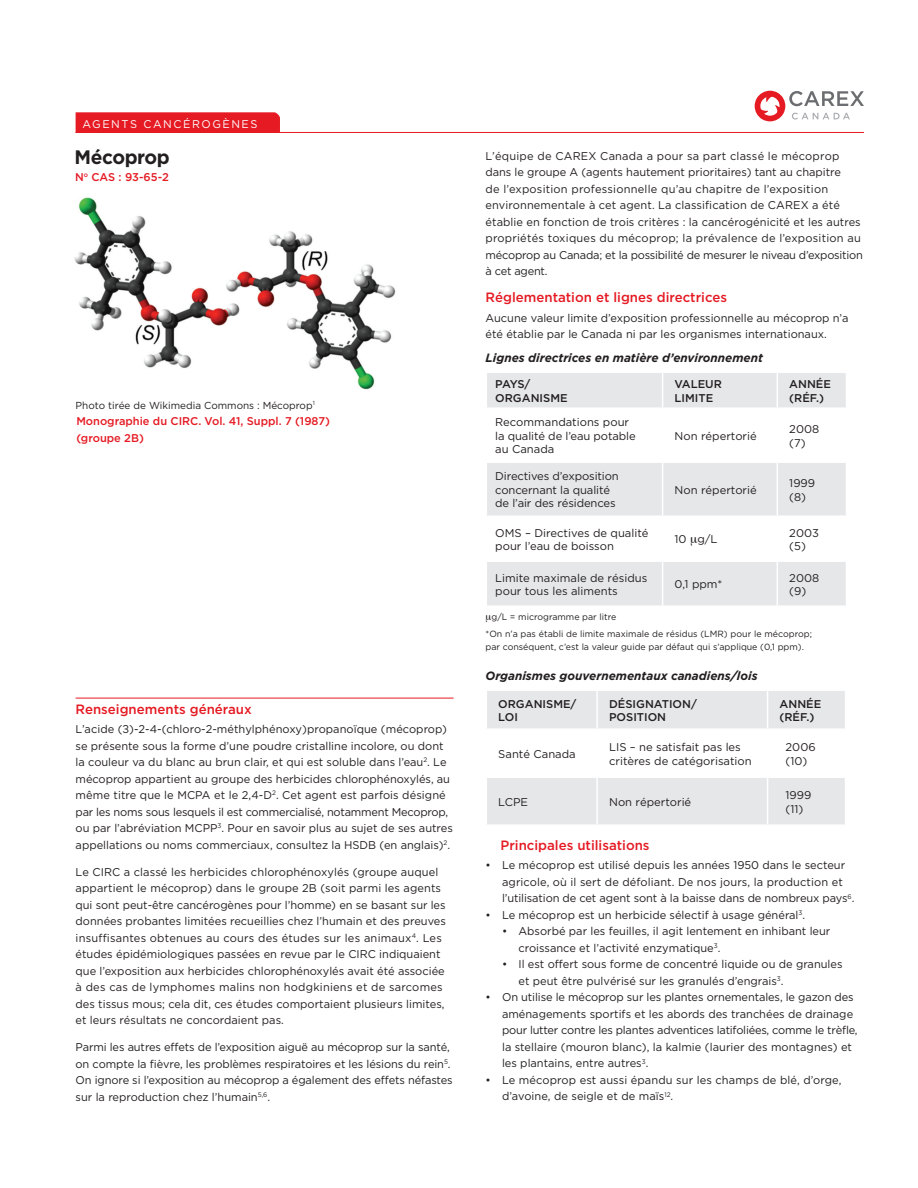
<style>
.page{position:relative;width:918px;height:1188px;background:#fff}
.page>*{position:absolute;margin:0;border:0;box-sizing:border-box;transform-origin:0 0}
.Profile_Name{font:700 19.5px "Gotham";letter-spacing:-.02em;color:#231f20}
.Subhead-red{font:500 13.5px "Gotham";color:#e51a23}
.Subhead-red-indented{font:500 13.5px "Gotham";color:#e51a23}
.Subhead-bold_italic{font:italic 700 12px "Gotham";color:#231f20}
.Body{font:11.25px/16.5px "Gotham";color:#231f20}
.Body-bullets{font:11.25px/16.5px "Gotham";color:#231f20}
.chart_body{font:11.25px/13.5px "Gotham";color:#231f20}
.body-bullets-2{font:11.25px/16.5px "Gotham";color:#231f20}
.chart_heads{font:500 11.25px/13.5px "Gotham";color:#231f20}
.IARC_Monograph{font:500 11.25px "Gotham";color:#e51a23}
.CAS_No{font:500 11.25px "Gotham";letter-spacing:-.005em;color:#e51a23}
.Carcinogen_in_red_ta{font:11.1px "Gotham";letter-spacing:.14em;color:#fff}
.Photo_Credit{font:10.2px "Gotham";color:#231f20}
.chart_footnotes_6_9{font:9px/13.5px "Gotham";color:#231f20}
</style>
<div class="page">
<svg style="left:755px;top:91px;width:109px;height:30px"></svg>
<hr style="left:76px;top:132px;width:788px;height:1px;background:#e51a23">
<div style="left:76px;top:112px;width:204px;height:20px;background:#e51a23"></div>
<hr style="left:76px;top:698px;width:378px;height:1px;background:#e51a23">
<svg style="left:487px;top:373px;width:359px;height:232px;fill:#e6e7e9"></svg>
<hr style="left:662px;top:373px;width:1px;height:34px;background:#fff">
<hr style="left:777px;top:373px;width:1px;height:34px;background:#fff">
<hr style="left:486px;top:407px;width:177px;height:2px;background:#fff">
<hr style="left:663px;top:407px;width:114px;height:2px;background:#fff">
<hr style="left:777px;top:407px;width:70px;height:2px;background:#fff">
<hr style="left:662px;top:409px;width:1px;height:52px;background:#fff">
<hr style="left:777px;top:409px;width:1px;height:52px;background:#fff">
<hr style="left:486px;top:461px;width:177px;height:2px;background:#fff">
<hr style="left:663px;top:461px;width:114px;height:2px;background:#fff">
<hr style="left:662px;top:463px;width:1px;height:52px;background:#fff">
<hr style="left:777px;top:461px;width:70px;height:2px;background:#fff">
<hr style="left:777px;top:463px;width:1px;height:52px;background:#fff">
<hr style="left:486px;top:515px;width:177px;height:2px;background:#fff">
<hr style="left:663px;top:515px;width:114px;height:2px;background:#fff">
<hr style="left:662px;top:517px;width:1px;height:43px;background:#fff">
<hr style="left:777px;top:515px;width:70px;height:2px;background:#fff">
<hr style="left:777px;top:517px;width:1px;height:43px;background:#fff">
<hr style="left:486px;top:560px;width:177px;height:2px;background:#fff">
<hr style="left:663px;top:560px;width:114px;height:2px;background:#fff">
<hr style="left:662px;top:562px;width:1px;height:43px;background:#fff">
<hr style="left:777px;top:560px;width:70px;height:2px;background:#fff">
<hr style="left:777px;top:562px;width:1px;height:43px;background:#fff">
<svg style="left:487px;top:691px;width:358px;height:133px;fill:#e6e7e9"></svg>
<hr style="left:596px;top:691px;width:2px;height:37px;background:#fff">
<hr style="left:767px;top:691px;width:1px;height:37px;background:#fff">
<hr style="left:486px;top:728px;width:111px;height:2px;background:#fff">
<hr style="left:597px;top:728px;width:171px;height:2px;background:#fff">
<hr style="left:768px;top:728px;width:78px;height:2px;background:#fff">
<hr style="left:596px;top:730px;width:2px;height:46px;background:#fff">
<hr style="left:767px;top:730px;width:1px;height:46px;background:#fff">
<hr style="left:596px;top:778px;width:2px;height:46px;background:#fff">
<hr style="left:767px;top:778px;width:1px;height:46px;background:#fff">
<hr style="left:486px;top:776px;width:111px;height:2px;background:#fff">
<hr style="left:597px;top:776px;width:171px;height:2px;background:#fff">
<hr style="left:768px;top:776px;width:78px;height:2px;background:#fff">
<img style="left:74px;top:197px;width:322px;height:193px">
<svg style="left:691px;top:538px;width:6px;height:8px"></svg>
<p class="Carcinogen_in_red_ta" style="left:82px;top:118px;width:177px">AGENTS CANCÉROGÈNES</p>
<p class="Profile_Name" style="left:74px;top:146px;width:97px">Mécoprop</p>
<p class="CAS_No" style="left:75px;top:170px;width:95px">N<sup>o</sup> CAS : 93-65-2</p>
<p class="Photo_Credit" style="left:76px;top:400px;width:241px">Photo tirée de Wikimedia Commons : Mécoprop<sup>1</sup></p>
<p class="IARC_Monograph" style="left:76px;top:415px;width:255px">Monographie du CIRC. Vol. 41, Suppl. 7 (1987)</p>
<p class="IARC_Monograph" style="left:76px;top:431px;width:69px">(groupe 2B)</p>
<p class="Subhead-red" style="left:76px;top:701px;width:178px">Renseignements généraux</p>
<p class="Body" style="left:76px;top:721px;width:379px">L’acide (±)-2-4-(chloro-2-méthylphénoxy)propanoïque (mécoprop) se présente sous la forme d’une poudre cristalline incolore, ou dont la couleur va du blanc au brun clair, et qui est soluble dans l’eau<sup>2</sup>. Le mécoprop appartient au groupe des herbicides chlorophénoxylés, au même titre que le MCPA et le 2,4-D<sup>2</sup>. Cet agent est parfois désigné par les noms sous lesquels il est commercialisé, notamment Mecoprop, ou par l’abréviation MCPP<sup>3</sup>. Pour en savoir plus au sujet de ses autres appellations ou noms commerciaux, consultez la HSDB (en anglais)<sup>2</sup>.</p>
<p class="Body" style="left:76px;top:863px;width:372px">Le CIRC a classé les herbicides chlorophénoxylés (groupe auquel appartient le mécoprop) dans le groupe 2B (soit parmi les agents qui sont peut-être cancérogènes pour l’homme) en se basant sur les données probantes limitées recueillies chez l’humain et des preuves insuffisantes obtenues au cours des études sur les animaux<sup>4</sup>. Les études épidémiologiques passées en revue par le CIRC indiquaient que l’exposition aux herbicides chlorophénoxylés avait été associée à des cas de lymphomes malins non hodgkiniens et de sarcomes des tissus mous; cela dit, ces études comportaient plusieurs limites, et leurs résultats ne concordaient pas.</p>
<p class="Body" style="left:76px;top:1039px;width:379px">Parmi les autres effets de l’exposition aiguë au mécoprop sur la santé, on compte la fièvre, les problèmes respiratoires et les lésions du rein<sup>5</sup>.<br>On ignore si l’exposition au mécoprop a également des effets néfastes sur la reproduction chez l’humain<sup>5,6</sup>.</p>
<p class="Body" style="left:486px;top:148px;width:379px">L’équipe de CAREX Canada a pour sa part classé le mécoprop dans le groupe A (agents hautement prioritaires) tant au chapitre<br>de l’exposition professionnelle qu’au chapitre de l’exposition environnementale à cet agent. La classification de CAREX a été établie en fonction de trois critères : la cancérogénicité et les autres propriétés toxiques du mécoprop; la prévalence de l’exposition au mécoprop au Canada; et la possibilité de mesurer le niveau d’exposition à cet agent.</p>
<p class="Subhead-red" style="left:486px;top:290px;width:243px">Réglementation et lignes directrices</p>
<p class="Body" style="left:486px;top:310px;width:364px">Aucune valeur limite d’exposition professionnelle au mécoprop n’a été établie par le Canada ni par les organismes internationaux.</p>
<p class="Subhead-bold_italic" style="left:486px;top:351px;width:279px">Lignes directrices en matière d’environnement</p>
<p class="chart_heads" style="left:495px;top:377px;width:74px">PAYS/<br>ORGANISME</p>
<p class="chart_heads" style="left:675px;top:377px;width:49px">VALEUR<br>LIMITE</p>
<p class="chart_heads" style="left:789px;top:377px;width:43px">ANNÉE</p>
<p class="chart_heads" style="left:789px;top:391px;width:36px">(RÉF.)</p>
<p class="chart_body" style="left:495px;top:415px;width:142px">Recommandations pour la qualité de l’eau potable au Canada</p>
<p class="chart_body" style="left:495px;top:469px;width:125px">Directives d’exposition concernant la qualité de l’air des résidences</p>
<p class="chart_body" style="left:675px;top:429px;width:84px">Non répertorié</p>
<p class="chart_body" style="left:675px;top:483px;width:84px">Non répertorié</p>
<p class="chart_body" style="left:495px;top:526px;width:155px">OMS – Directives de qualité pour l’eau de boisson</p>
<p class="chart_body" style="left:675px;top:532px;width:44px">10 g/L</p>
<p class="chart_body" style="left:789px;top:422px;width:31px">2008</p>
<p class="chart_body" style="left:789px;top:436px;width:18px">(7)</p>
<p class="chart_body" style="left:789px;top:476px;width:27px">1999</p>
<p class="chart_body" style="left:789px;top:490px;width:18px">(8)</p>
<p class="chart_body" style="left:789px;top:526px;width:31px">2003</p>
<p class="chart_body" style="left:789px;top:539px;width:18px">(5)</p>
<p class="chart_body" style="left:495px;top:571px;width:154px">Limite maximale de résidus pour tous les aliments</p>
<p class="chart_body" style="left:675px;top:577px;width:49px">0,1 ppm*</p>
<p class="chart_body" style="left:789px;top:571px;width:31px">2008 (9)</p>
<p class="chart_footnotes_6_9" style="left:491px;top:610px;width:126px">g/L = microgramme par litre</p>
<p class="chart_footnotes_6_9" style="left:486px;top:627px;width:328px">*On n’a pas établi de limite maximale de résidus (LMR) pour le mécoprop; par conséquent, c’est la valeur guide par défaut qui s’applique (0,1 ppm).</p>
<p class="Subhead-bold_italic" style="left:486px;top:669px;width:274px">Organismes gouvernementaux canadiens/lois</p>
<p class="chart_heads" style="left:498px;top:697px;width:80px">ORGANISME/<br>LOI</p>
<p class="chart_heads" style="left:609px;top:697px;width:89px">DÉSIGNATION/<br>POSITION</p>
<p class="chart_heads" style="left:780px;top:697px;width:43px">ANNÉE</p>
<p class="chart_heads" style="left:780px;top:710px;width:36px">(RÉF.)</p>
<p class="chart_body" style="left:498px;top:747px;width:79px">Santé Canada</p>
<p class="chart_body" style="left:609px;top:740px;width:144px">LIS – ne satisfait pas les critères de catégorisation</p>
<p class="chart_body" style="left:786px;top:740px;width:32px">2006</p>
<p class="chart_body" style="left:786px;top:754px;width:23px">(10)</p>
<p class="chart_body" style="left:498px;top:795px;width:31px">LCPE</p>
<p class="chart_body" style="left:609px;top:795px;width:84px">Non répertorié</p>
<p class="chart_body" style="left:786px;top:788px;width:27px">1999</p>
<p class="chart_body" style="left:786px;top:802px;width:19px">(11)</p>
<p class="Subhead-red-indented" style="left:501px;top:837px;width:151px">Principales utilisations</p>
<p class="Body-bullets" style="left:502px;top:857px;width:354px;text-indent:-16px">• Le mécoprop est utilisé depuis les années 1950 dans le secteur agricole, où il sert de défoliant. De nos jours, la production et l’utilisation de cet agent sont à la baisse dans de nombreux pays<sup>6</sup>.</p>
<p class="Body-bullets" style="left:486px;top:907px;width:321px">• Le mécoprop est un herbicide sélectif à usage général<sup>3</sup>.</p>
<p class="body-bullets-2" style="left:519px;top:923px;width:313px;text-indent:-17px">• Absorbé par les feuilles, il agit lentement en inhibant leur croissance et l’activité enzymatique<sup>3</sup>.</p>
<p class="body-bullets-2" style="left:519px;top:956px;width:326px;text-indent:-17px">• Il est offert sous forme de concentré liquide ou de granules et peut être pulvérisé sur les granulés d’engrais<sup>3</sup>.</p>
<p class="Body-bullets" style="left:502px;top:989px;width:357px;text-indent:-16px">• On utilise le mécoprop sur les plantes ornementales, le gazon des aménagements sportifs et les abords des tranchées de drainage pour lutter contre les plantes adventices latifoliées, comme le trèfle, la stellaire (mouron blanc), la kalmie (laurier des montagnes) et les plantains, entre autres<sup>3</sup>.</p>
<p class="Body-bullets" style="left:502px;top:1072px;width:341px;text-indent:-16px">• Le mécoprop est aussi épandu sur les champs de blé, d’orge, d’avoine, de seigle et de maïs<sup>12</sup>.</p>
</div>
